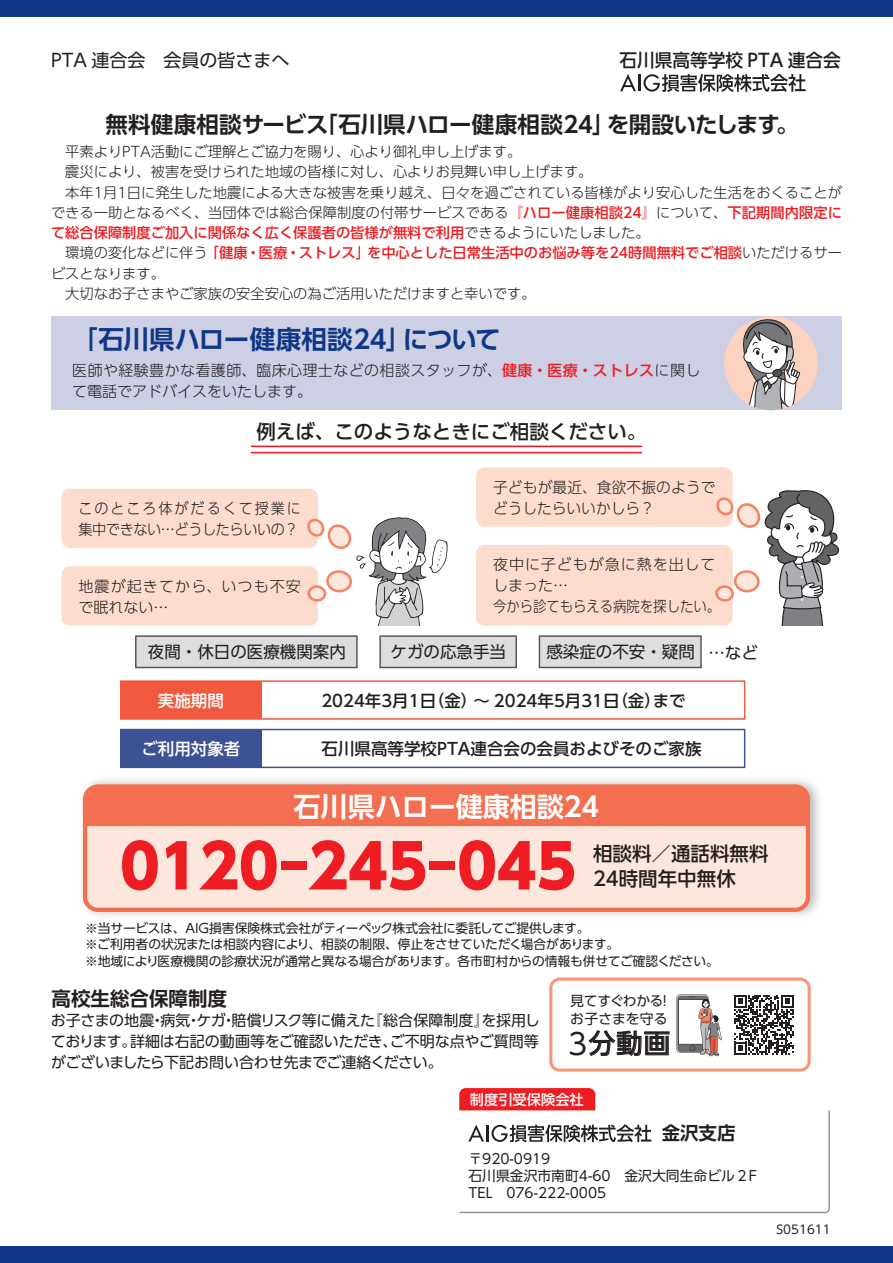
<style>
.page{position:relative;width:893px;height:1263px;background:#fff}
.page>*{position:absolute;margin:0;border:0;box-sizing:border-box;transform-origin:0 0}
.t1{font:800 60px "UD Shin Go Pro";color:#ee1d23}
.t2{font:700 27px "UD Shin Go Pro De";color:#fff}
.t3{font:26.25px "UD Shin Go Pro";color:#231f20}
.t4{font:700 25.5px "UD Shin Go Pro De";letter-spacing:-.005em;color:#103785}
.t5{font:700 22.5px "UD Shin Go Pro De";letter-spacing:-.005em;color:#231f20}
.t6{font:700 22.5px "UD Shin Go Pro De";letter-spacing:-.045em;color:#231f20}
.t7{font:500 19.5px "UD Shin Go Pro";color:#231f20}
.t8{font:700 19.5px "UD Shin Go Pro De";color:#231f20}
.t9{font:700 18.45px "UD Shin Go Pro De";color:#231f20}
.t10{font:18px "UD Shin Go Pro";color:#231f20}
.t11{font:500 18px "UD Shin Go Pro";color:#231f20}
.t12{font:500 16.5px "UD Shin Go Pro";color:#231f20}
.t13{font:16.5px "UD Shin Go Pro";color:#231f20}
.t14{font:500 16.5px "UD Shin Go Pro";color:#fff}
.t15{font:300 15px/21px "UD Shin Go Pro";letter-spacing:.01em;color:#231f20}
.t16{font:15px "UD Shin Go Pro";letter-spacing:-.01em;color:#231f20}
.t17{font:15px/21px "UD Shin Go Pro";letter-spacing:-.035em;color:#231f20}
.t18{font:300 15px/21px "UD Shin Go Pro";letter-spacing:.135em;color:#231f20;scale:.94 1}
.t19{font:300 15px/21px "UD Shin Go Pro";letter-spacing:.075em;color:#231f20}
.t20{font:300 14.25px/20.2px "UD Shin Go Pro";color:#231f20}
.t21{font:500 14.25px "UD Shin Go Pro";color:#ee1d23}
.t22{font:500 14.25px "UD Shin Go Pro";color:#fff}
.t23{font:13.8px "UD Shin Go Pro";color:#231f20}
.t24{font:13.8px/18.3px "UD Shin Go Pro";letter-spacing:-.02em;color:#231f20}
.t25{font:12.75px/16.5px "UD Shin Go Pro";letter-spacing:-.005em;color:#231f20}
.t26{font:12px "UD Shin Go Pro";color:#231f20}
.s1{font-weight:500;color:#ee1d23}
.s2{font-weight:300;color:#231f20}
.s3{font-size:29.1px}
</style>
<div class="page">
<div style="left:61px;top:489px;width:257px;height:59px;background:#fddcce;border-radius:9px"></div>
<div style="left:0;top:0;width:893px;height:17px;background:#103785"></div>
<div style="left:0;top:1246px;width:893px;height:17px;background:#103785"></div>
<div style="left:549px;top:977px;width:262px;height:95px;border:3px solid #f6977a;border-radius:9px"></div>
<img style="left:676px;top:994px;width:46px;height:63px">
<svg style="left:589px;top:1030px;width:80px;height:26px"></svg>
<svg style="left:620px;top:74px;width:186px;height:18px"></svg>
<div style="left:51px;top:317px;width:791px;height:93px;background:#cdcfe4"></div>
<div style="left:724px;top:316px;width:94px;height:94px;background:#fcd2c0;border-radius:50%"></div>
<svg style="left:739px;top:317px;width:62px;height:93px"></svg>
<div style="left:61px;top:566px;width:257px;height:60px;background:#fddcce;border-radius:9px"></div>
<div style="left:476px;top:467px;width:257px;height:60px;background:#fddcce;border-radius:9px"></div>
<div style="left:476px;top:545px;width:257px;height:81px;background:#fddcce;border-radius:9px"></div>
<div style="left:307px;top:585px;width:20px;height:17px;border:3px solid #f48465;border-radius:50%"></div>
<div style="left:715px;top:585px;width:19px;height:17px;border:3px solid #f48465;border-radius:50%"></div>
<svg style="left:308px;top:517px;width:140px;height:108px"></svg>
<svg style="left:717px;top:488px;width:122px;height:137px"></svg>
<hr style="left:251px;top:452px;width:391px;height:1px;background:#ee1d23">
<hr style="left:251px;top:446px;width:391px;height:1px;background:#ee1d23">
<div style="left:136px;top:636px;width:221px;height:31px;background:#dcdddf"></div>
<div style="left:135px;top:635px;width:223px;height:33px;border:1px solid #57585a"></div>
<div style="left:380px;top:636px;width:136px;height:31px;background:#dcdddf"></div>
<div style="left:379px;top:635px;width:138px;height:33px;border:1px solid #57585a"></div>
<div style="left:539px;top:636px;width:162px;height:31px;background:#dcdddf"></div>
<div style="left:539px;top:635px;width:163px;height:33px;border:1px solid #57585a"></div>
<div style="left:120px;top:680px;width:625px;height:40px;border:1px solid #f0593e"></div>
<div style="left:120px;top:729px;width:625px;height:39px;border:1px solid #3c5295"></div>
<div style="left:120px;top:681px;width:142px;height:38px;background:#f0593e"></div>
<div style="left:120px;top:729px;width:142px;height:38px;background:#3c5295"></div>
<div style="left:459px;top:1088px;width:136px;height:30px;background:#ee1d23;border-radius:6px"></div>
<img style="left:82px;top:779px;width:737px;height:137px">
<div style="left:85px;top:786px;width:723px;height:124px;background:#fde7dc;border-radius:13px"></div>
<div style="left:83px;top:784px;width:727px;height:128px;border:4px solid #f36f51;border-radius:13px"></div>
<div style="left:85px;top:786px;width:723px;height:40px;background:#f36f51"></div>
<svg style="left:734px;top:995px;width:60px;height:59px"></svg>
<svg style="left:459px;top:1109px;width:371px;height:105px"></svg>
<p class="t10" style="left:51px;top:45px;width:240px">PTA 連合会　会員の皆さまへ</p>
<p class="t11" style="left:620px;top:45px;width:222px">石川県高等学校 PTA 連合会</p>
<h3 class="t5" style="left:105px;top:106px;width:511px">無料健康相談サービス｢石川県ハロー健康相談24」</h3>
<p class="t20" style="left:51px;top:141px;width:472px">　平素よりPTA活動にご理解とご協力を賜り、心より御礼申し上げます。</p>
<p class="t20" style="left:51px;top:161px;width:543px">　震災により、被害を受けられた地域の皆様に対し、心よりお見舞い申し上げます。</p>
<p class="t20" style="left:51px;top:181px;width:793px">　本年1月1日に発生した地震による大きな被害を乗り越え、日々を過ごされている皆様がより安心した生活をおくることが</p>
<p class="t20" style="left:51px;top:202px;width:792px">できる一助となるべく、当団体では総合保障制度の付帯サービスである<span class="s1">『ハロー健康相談24』</span>について、<span class="s1">下記期間内限定に</span></p>
<p class="t21" style="left:51px;top:221px;width:600px">て総合保障制度ご加入に関係なく広く保護者の皆様が無料で利用<span class="s2">できるようにいたしました。</span></p>
<p class="t21" style="left:367px;top:241px;width:476px">を中心とした日常生活中のお悩み等を24時間無料でご相談<span class="s2">いただけるサー</span></p>
<h3 class="t6" style="left:607px;top:106px;width:175px">を開設いたします</h3>
<h3 class="t5" style="left:776px;top:106px;width:13px">。</h3>
<p class="t20" style="left:51px;top:242px;width:486px">　環境の変化などに伴う<br>ビスとなります。<br>　大切なお子さまやご家族の安全安心の為ご活用いただけますと幸いです。</p>
<p class="t21" style="left:205px;top:241px;width:167px">「健康・医療・ストレス」</p>
<h3 class="t4" style="left:72px;top:319px;width:340px">「石川県ハロー健康相談24」</h3>
<p class="t15" style="left:72px;top:359px;width:630px">医師や経験豊かな看護師、臨床心理士などの相談スタッフが、<span class="s1">健康・医療・ストレス</span>に関して電話でアドバイスをいたします。</p>
<h3 class="t7" style="left:256px;top:416px;width:391px">例えば、このようなときにご相談ください。</h3>
<h3 class="t4" style="left:403px;top:319px;width:99px">について</h3>
<p class="t18" style="left:78px;top:497px;width:238px">このところ体がだるくて授業に集中できない…どうしたらいいの?</p>
<p class="t19" style="left:78px;top:575px;width:224px">地震が起きてから、いつも不安で眠れない...</p>
<p class="t13" style="left:148px;top:638px;width:200px">夜間・休日の医療機関案内</p>
<p class="t15" style="left:493px;top:476px;width:224px">子どもが最近、食欲不振のようでどうしたらいいかしら?</p>
<p class="t15" style="left:493px;top:554px;width:228px">夜中に子どもが急に熱を出してしまった...<br>今から診てもらえる病院を探したい。</p>
<p class="t13" style="left:546px;top:638px;width:150px">感染症の不安・疑問</p>
<p class="t13" style="left:391px;top:638px;width:117px">ケガの応急手当</p>
<p class="t13" style="left:708px;top:640px;width:51px">…など</p>
<p class="t14" style="left:158px;top:687px;width:67px">実施期間</p>
<p class="t14" style="left:141px;top:736px;width:100px">ご利用対象者</p>
<p class="t12" style="left:321px;top:687px;width:366px">2024年3月1日金( ) ～ 2024年5月31日金( )まで</p>
<p class="t12" style="left:322px;top:736px;width:381px">石川県高等学校PTA連合会の会員およびそのご家族</p>
<h2 class="t2" style="left:294px;top:784px;width:307px">石川県ハロー健康相談24</h2>
<h3 class="t7" style="left:593px;top:838px;width:177px">相談料／通話料無料</h3>
<h1 class="t1" style="left:120px;top:818px;width:457px">0120-245-045</h1>
<h3 class="t7" style="left:593px;top:863px;width:144px">24時間年中無休</h3>
<p class="t25" style="left:85px;top:919px;width:635px">※当サービスは、AIG損害保険株式会社がティーペック株式会社に委託してご提供します。<br>※ご利用者の状況または相談内容により、相談の制限、停止をさせていただく場合があります。<br>※地域により医療機関の診療状況が通常と異なる場合があります。各市町村からの情報も併せてご確認ください。</p>
<h3 class="t8" style="left:52px;top:983px;width:177px">高校生総合保障制度</h3>
<p class="t16" style="left:51px;top:1008px;width:326px">お子さまの地震病気ケガ賠償リスク等に備えた</p>
<p class="t16" style="left:368px;top:1008px;width:123px">『総合保障制度』</p>
<p class="t16" style="left:482px;top:1008px;width:60px">を採用し</p>
<p class="t16" style="left:150px;top:1008px;width:16px">・</p>
<p class="t16" style="left:186px;top:1008px;width:16px">・</p>
<p class="t16" style="left:221px;top:1008px;width:16px">・</p>
<p class="t16" style="left:130px;top:1029px;width:269px">詳細は右記の動画等をご確認いただき、</p>
<p class="t16" style="left:390px;top:1029px;width:151px">ご不明な点やご質問等</p>
<p class="t17" style="left:51px;top:1031px;width:394px">ております。<br>がございましたら下記お問い合わせ先までご連絡ください。</p>
<p class="t24" style="left:570px;top:991px;width:99px">見てすぐわかる!お子さまを守る</p>
<h3 class="t3" style="left:568px;top:1022px;width:103px"><span class="s3">3</span>分動画</h3>
<p class="t22" style="left:470px;top:1088px;width:115px">制度引受保険会社</p>
<p class="t9" style="left:662px;top:1118px;width:75px">金沢支店</p>
<p class="t23" style="left:468px;top:1147px;width:84px">〒920-0919</p>
<p class="t23" style="left:468px;top:1164px;width:290px">石川県金沢市南町4-60　金沢大同生命ビル２F</p>
<p class="t23" style="left:506px;top:1181px;width:101px">076-222-0005</p>
<p class="t23" style="left:468px;top:1181px;width:26px">TEL</p>
<p class="t26" style="left:776px;top:1219px;width:56px">S051611</p>
</div>
